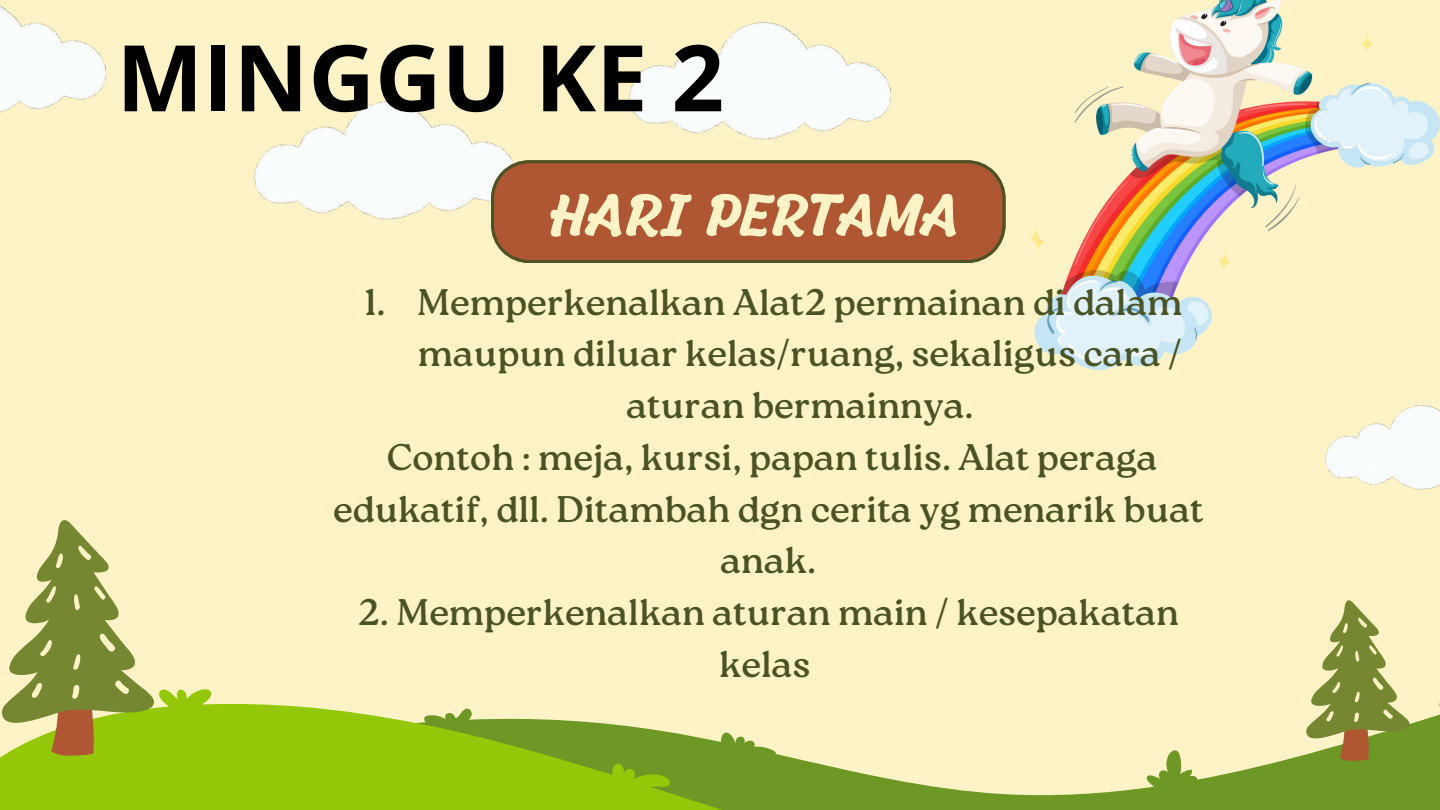
<style>
.page{position:relative;width:1440px;height:810px;background:#fef3c6}
.page>*{position:absolute;margin:0;border:0;box-sizing:border-box;transform-origin:0 0}
.t1{font:700 92px "Open Sans";color:#000}
.t2{font:65px "Michegar";color:#fef3c6}
.t3{font:37px/51.8px "Roca Two";color:#495324;text-align:center}
</style>
<div class="page">
<svg style="left:0;top:689px;width:1440px;height:121px"></svg>
<svg style="left:0;top:520px;width:160px;height:236px"></svg>
<svg style="left:1305px;top:600px;width:109px;height:161px"></svg>
<img style="left:630px;top:22px;width:262px;height:118px">
<img style="left:0;top:5px;width:107px;height:108px">
<img style="left:255px;top:101px;width:257px;height:118px">
<svg style="left:491px;top:160px;width:514px;height:103px"></svg>
<img style="left:1326px;top:405px;width:114px;height:84px">
<img style="left:1031px;top:0;width:409px;height:370px">
<p class="t1" style="left:116px;top:13px;width:609px">MINGGU KE 2</p>
<p class="t3" style="left:364px;top:276px;width:23px">1.</p>
<p class="t2" style="left:551px;top:187px;width:414px">HARI PERTAMA</p>
<p class="t3" style="left:417px;top:276px;width:767px">Memperkenalkan Alat2 permainan di dalam maupun diluar kelas/ruang, sekaligus cara / aturan bermainnya.</p>
<p class="t3" style="left:333px;top:431px;width:872px">Contoh : meja, kursi, papan tulis. Alat peraga edukatif, dll. Ditambah dgn cerita yg menarik buat anak.</p>
<p class="t3" style="left:358px;top:586px;width:823px">2. Memperkenalkan aturan main / kesepakatan kelas</p>
</div>
